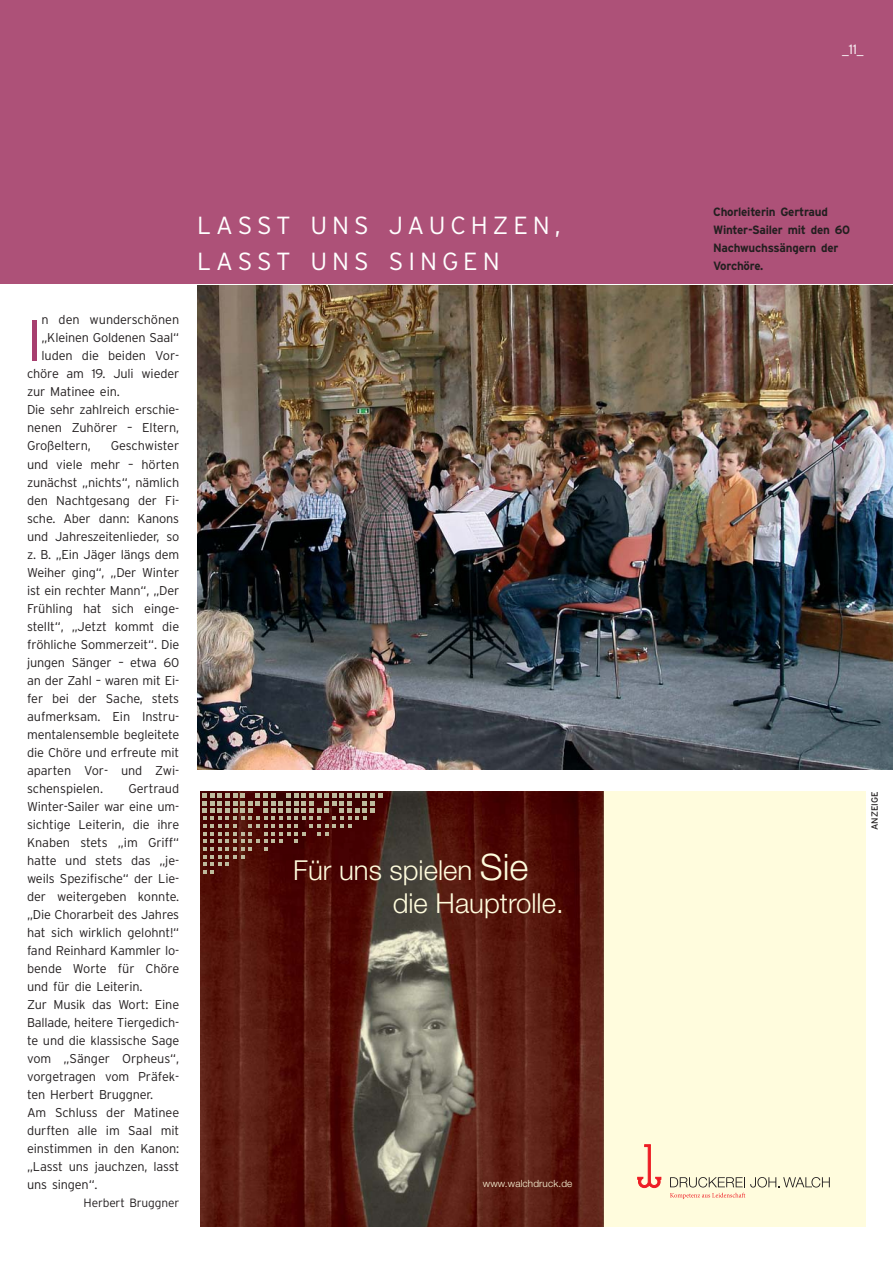
<style>
.page{position:relative;width:893px;height:1263px;background:#fff}
.page>*{position:absolute;margin:0;border:0;box-sizing:border-box;transform-origin:0 0}
.t1{font:300 57.75px "Interstate";color:#a73e6f}
.t2{font:27.6px/33.3px "Helvetica Neue LT Std Lt+SVWDBL";color:#fffcdd}
.t3{font:300 24.75px/36px "Interstate";letter-spacing:.2em;color:#fff}
.t4{font:300 13.5px "Interstate";color:#fff}
.t5{font:300 12.75px/18px "Interstate";letter-spacing:-.015em;color:#231f20;text-align:justify}
.t6{font:700 12px/18px "Interstate";letter-spacing:-.02em;color:#231f20}
.t7{font:300 12px "Interstate";letter-spacing:-.015em;color:#231f20}
.t8{font:9.9px "Helvetica Neue LT Std Lt+SVWDBL";letter-spacing:.015em;color:#fffcdd}
.t9{font:9px "Interstate";letter-spacing:.005em;color:#231f20}
.s1{font-size:36.45px}
</style>
<div class="page">
<img style="left:0;top:0;width:893px;height:1227px">
<p class="t5" style="left:42px;top:312px;width:139px">n den wunderschönen</p>
<p class="t5" style="left:42px;top:330px;width:139px">„Kleinen Goldenen Saal“</p>
<p class="t5" style="left:42px;top:348px;width:139px">luden die beiden Vor-</p>
<p class="t5" style="left:27px;top:366px;width:154px">chöre am 19. Juli wieder</p>
<p class="t5" style="left:27px;top:384px;width:94px">zur Matinee ein.</p>
<p class="t5" style="left:27px;top:402px;width:154px">Die sehr zahlreich erschie-</p>
<p class="t5" style="left:27px;top:420px;width:154px">nenen Zuhörer – Eltern,</p>
<p class="t5" style="left:27px;top:438px;width:65px">Großeltern,</p>
<h1 class="t1" style="left:27px;top:319px;width:17px">I</h1>
<p class="t5" style="left:27px;top:438px;width:154px;text-indent:84px">Geschwister und viele mehr – hörten zunächst „nichts“, nämlich den Nachtgesang der Fi&shy;sche. Aber dann: Kanons und Jahreszeitenlieder, so z. B. „Ein Jäger längs dem Weiher ging“, „Der Winter ist ein rechter Mann“, „Der Frühling hat sich einge&shy;stellt“, „Jetzt kommt die fröhliche Sommerzeit“. Die jungen Sänger – etwa 60 an der Zahl – waren mit Ei&shy;fer bei der Sache, stets aufmerksam. Ein Instru&shy;mentalensemble begleitete die Chöre und erfreute mit aparten Vor- und Zwi&shy;schenspielen.</p>
<p class="t5" style="left:27px;top:780px;width:154px;text-align:left;text-indent:101px">Gertraud<br>Winter-Sailer war eine um&shy;sichtige Leiterin, die ihre<br>Knaben stets „im Griff“ hatte und stets das „je&shy;weils Spezifische“ der Lie&shy;der weitergeben konnte. „Die Chorarbeit des Jahres hat sich wirklich gelohnt!“ fand Reinhard Kammler lo&shy;bende Worte für Chöre und für die Leiterin.<br>Zur Musik das Wort: Eine<br>Ballade, heitere Tiergedich&shy;te und die klassische Sage vom „Sänger Orpheus“, vorgetragen vom Präfek&shy;ten Herbert Bruggner.<br>Am Schluss der Matinee durften alle im Saal mit einstimmen in den Kanon: „Lasst uns jauchzen, lasst uns singen“.</p>
<p class="t7" style="left:84px;top:1198px;width:97px">Herbert Bruggner</p>
<h3 class="t3" style="left:197px;top:210px;width:365px">LASST UNS JAUCHZEN,<br>LASST UNS SINGEN</h3>
<h2 class="t2" style="left:393px;top:853px;width:172px;text-indent:-100px">Für uns spielen <span class="s1">Sie </span>die Hauptrolle.</h2>
<p class="t8" style="left:483px;top:1178px;width:91px">www.walchdruck.de</p>
<p class="t4" style="left:842px;top:45px;width:23px">_11_</p>
<p class="t6" style="left:713px;top:204px;width:139px">Chorleiterin Gertraud<br>Winter-Sailer mit den 60<br>Nachwuchssängern der<br>Vorchöre.</p>
<p class="t9" style="left:871px;top:830px;width:41px;rotate:-90deg">ANZEIGE</p>
</div>
